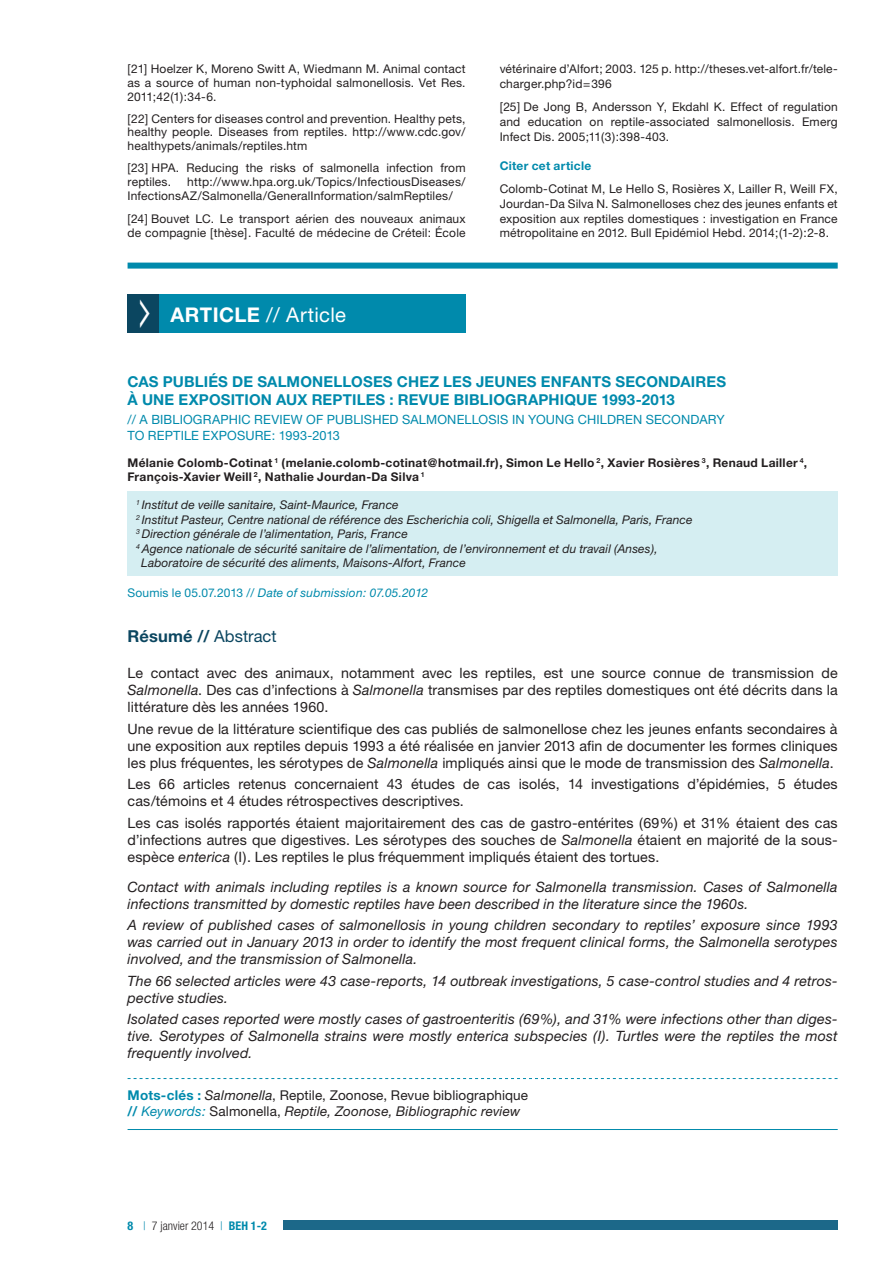
<style>
.page{position:relative;width:893px;height:1263px;background:#fff}
.page>*{position:absolute;margin:0;border:0;box-sizing:border-box;transform-origin:0 0}
.t1{font:20.25px "Helvetica Neue";color:#fff}
.t2{font:700 20.25px "Helvetica Neue";color:#fff}
.t3{font:700 16.5px "Helvetica Neue";color:#0b4660}
.t4{font:700 15px "Helvetica Neue";letter-spacing:.015em;color:#008aac}
.t5{font:14.25px/17.1px "Helvetica Neue";letter-spacing:.01em;color:#231f20;text-align:justify}
.t6{font:italic 14.25px/17.1px "Helvetica Neue";letter-spacing:.01em;color:#231f20}
.t7{font:13.5px/16.2px "Helvetica Neue";letter-spacing:.01em;color:#231f20}
.t8{font:12.75px/15.3px "Helvetica Neue";letter-spacing:.01em;color:#008aac}
.t9{font:12px/13.6px "Helvetica Neue";letter-spacing:.015em;color:#231f20}
.t10{font:italic 12px "Helvetica Neue";letter-spacing:.01em;color:#231f20}
.t11{font:700 12px/14.4px "Helvetica Neue";letter-spacing:.02em;color:#231f20}
.t12{font:italic 12px "Helvetica Neue";letter-spacing:.015em;color:#008aac}
.t13{font:300 condensed 12px "Helvetica Neue";color:#231f20}
.t14{font:700 12px "Helvetica Neue";letter-spacing:.025em;color:#008aac}
.s1{font-style:normal}
.s2{font-weight:400}
.s3{font-style:italic}
.s4{font-weight:700;color:#008aac}
.s5{font-style:italic;color:#008aac}
.s6{color:#008aac}
</style>
<div class="page">
<div style="left:283px;top:1220px;width:555px;height:10px;background:#1c6889"></div>
<div style="left:128px;top:491px;width:710px;height:84px;background:#d5eef2"></div>
<svg style="left:128px;top:1078px;width:710px;height:1px"></svg>
<hr style="left:128px;top:1129px;width:710px;height:1px;background:#008aac">
<div style="left:128px;top:294px;width:34px;height:39px;background:#0b4660"></div>
<div style="left:159px;top:294px;width:307px;height:39px;background:#008aac"></div>
<div style="left:128px;top:263px;width:710px;height:6px;background:#008aac"></div>
<p class="t9" style="left:128px;top:62px;width:242px">[21] Hoelzer K, Moreno Switt A, Wiedmann M.</p>
<p class="t9" style="left:128px;top:62px;width:340px;text-indent:256px">Animal contact as a source of human non-typhoidal salmonellosis. Vet Res.<br>2011;42(1):34-6.</p>
<p class="t9" style="left:128px;top:111px;width:340px;text-align:justify">[22] Centers for diseases control and prevention. H ealthy pets, healthy people. Diseases from reptiles. http://www.cdc.gov/ healthypets/animals/reptiles. htm</p>
<p class="t9" style="left:128px;top:161px;width:340px">[23] HPA. Reducing the risks of salmonella infection from reptiles.</p>
<p class="t9" style="left:128px;top:175px;width:340px;text-indent:60px">http://www.hpa.org.uk/Topics/I nfectiousDiseases/<br>I nfectionsAZ/Salmonella/GeneralI nformation/salmReptiles/</p>
<p class="t9" style="left:128px;top:211px;width:340px;line-height:14.5px">[24] Bouvet LC. Le transport aérien des nouveaux animaux de compagnie [thèse]. Faculté de médecine de Créteil: École</p>
<h1 class="t2" style="left:171px;top:302px;width:55px">Article</h1>
<h1 class="t1" style="left:266px;top:302px;width:81px">// Article</h1>
<p class="t9" style="left:500px;top:62px;width:340px;line-height:14.5px">vétérinaire d’Alfort; 2003. 125 p. http://theses.vet-alfort.fr/tele&shy;charger.php?id=396</p>
<p class="t9" style="left:500px;top:99px;width:340px;line-height:15px;text-align:justify">[25] De Jong B, Andersson Y, Ekdahl K. Effect of regulation and education on reptile-associated salmonellosis. Emerg Infect Dis. 2005;11(3):398-403.</p>
<p class="t14" style="left:500px;top:159px;width:93px">Citer cet article</p>
<p class="t9" style="left:500px;top:182px;width:340px;line-height:14.5px;text-align:justify">Colomb-Cotinat M , Le Hello S, Rosières X, Lailler R, Weill FX, Jourdan-Da Silva N. Salmonelloses chez des jeunes enfants et exposition aux reptiles domestiques : investigation en France métropolitaine en 2012. Bull Epidémiol Hebd. 2014;(1-2):2-8.</p>
<p class="t4" style="left:128px;top:372px;width:127px">Cas publiés desalmo</p>
<p class="t4" style="left:312px;top:372px;width:22px">nelloses</p>
<p class="t4" style="left:397px;top:372px;width:50px">chez les</p>
<p class="t4" style="left:476px;top:372px;width:151px">jeunes enfants seco</p>
<p class="t4" style="left:658px;top:372px;width:33px">ndaires</p>
<p class="t4" style="left:128px;top:390px;width:81px">à uneexposi</p>
<p class="t4" style="left:235px;top:390px;width:82px">tio n aux rep</p>
<p class="t4" style="left:343px;top:390px;width:17px">tiles</p>
<p class="t4" style="left:389px;top:390px;width:74px">: revue biblio</p>
<p class="t4" style="left:505px;top:390px;width:23px">grap</p>
<p class="t4" style="left:549px;top:390px;width:128px">hique 1993-2013</p>
<p class="t8" style="left:128px;top:412px;width:599px">// A bibliographic review of published salmonellosis in young children secondary to reptile exposure: 1993-2013</p>
<p class="t11" style="left:128px;top:455px;width:681px">Mélanie Colomb-Cotinat <sup>1</sup> (melanie.colomb-cotinat@hotmail.fr), Simon Le Hello <sup>2</sup>, Xavier Rosières <sup>3</sup>, Renaud Lailler <sup>4</sup>,<br>François-Xavier Weill <sup>2</sup>, Nathalie Jourdan-Da Silva <sup>1</sup></p>
<p class="t10" style="left:136px;top:498px;width:264px"><sup>1</sup> Institut de veille sanitaire, Saint-Maurice, France</p>
<p class="t10" style="left:136px;top:512px;width:558px"><sup>2</sup> Institut Pasteur, Centre national de référence des Escherichia coli, Shigella et Salmonella, Paris, France</p>
<p class="t10" style="left:136px;top:527px;width:273px"><sup>3</sup> Direction générale de l’alimentation, Paris, France</p>
<p class="t10" style="left:136px;top:541px;width:523px"><sup>4</sup> Agence nationale de sécurité sanitaire de l’alimentation, de l’environnement et du travail (Anses),</p>
<p class="t10" style="left:141px;top:555px;width:326px">Laboratoire de sécurité des aliments, Maisons-Alfort, France</p>
<p class="t12" style="left:128px;top:585px;width:302px"><span class="s1">Soumis le 05. 07. 2013 //</span> Date of submission: 07.05.2012</p>
<h2 class="t3" style="left:128px;top:626px;width:151px">Résumé // <span class="s2">Abstract</span></h2>
<p class="t5" style="left:128px;top:664px;width:712px">Le contact avec des animaux, notamment avec les reptiles, est une source connue de transmission de <span class="s3">Salmonella</span>. Des cas d’infections à <span class="s3">Salmonella</span> transmises par des reptiles domestiques ont été décrits dans la littérature dès les années 1960.</p>
<p class="t5" style="left:128px;top:720px;width:712px">Une revue de la littérature scientifique des cas publiés de salmonellose chez les jeunes enfants secondaires à une exposition aux reptiles depuis 1993 a été réalisée en janvier 2013 afin de documenter les formes cliniques les plus fréquentes, les sérotypes de <span class="s3">Salmonella</span> impliqués ainsi que le mode de transmission des <span class="s3">Salmonella</span>.</p>
<p class="t5" style="left:128px;top:775px;width:712px">Les 66 articles retenus concernaient 43 études de cas isolés, 14 investigations d’épidémies, 5 études cas/témoins et 4 études rétrospectives descriptives.</p>
<p class="t5" style="left:128px;top:814px;width:712px">Les cas isolés rapportés étaient majoritairement des cas de gastro-entérites (69%) et 31% étaient des cas d’infections autres que digestives. Les sérotypes des souches de <span class="s3">Salmonella</span> étaient en majorité de la sous&shy;espèce <span class="s3">enterica</span> (I). Les reptiles le plus fréquemment impliqués étaient des tortues.</p>
<p class="t6" style="left:128px;top:878px;width:712px">Contact with animals including reptiles is a known source for Salmonella transmission. Cases of Salmonella infections transmitted by domestic reptiles have been described in the literature since the 1960s.</p>
<p class="t6" style="left:128px;top:916px;width:712px;text-align:justify">A review of published cases of salmonellosis in young children secondary to reptiles’ exposure since 1993 was carried out in January 2013 in order to identify the most frequent clinical forms, the Salmonella serotypes involved, and the transmission of Salmonella.</p>
<p class="t6" style="left:128px;top:972px;width:712px">The 66 selected articles were 43 case-reports, 14 outbreak investigations, 5 case-control studies and 4 retros&shy;pective studies.</p>
<p class="t6" style="left:128px;top:1010px;width:712px;text-align:justify">Isolated cases reported were mostly cases of gastroenteritis (69%), and 31% were infections other than diges&shy;tive. Serotypes of Salmonella strains were mostly enterica subspecies (I). Turtles were the reptiles the most frequently involved.</p>
<p class="t7" style="left:128px;top:1087px;width:402px"><span class="s4">Mots-clés :</span> <span class="s3">Salmonella</span>, Reptile, Zoonose, Revue bibliographique <span class="s4">//</span> <span class="s5">Keywords:</span> Salmonella, <span class="s3">Reptile, Zoonose, Bibliographic review</span></p>
<p class="t13" style="left:128px;top:1219px;width:141px"><span class="s4">8</span> <span class="s6">|</span> 7 janvier 2014 <span class="s6">|</span> <span class="s4">BEH 1-2</span></p>
</div>
